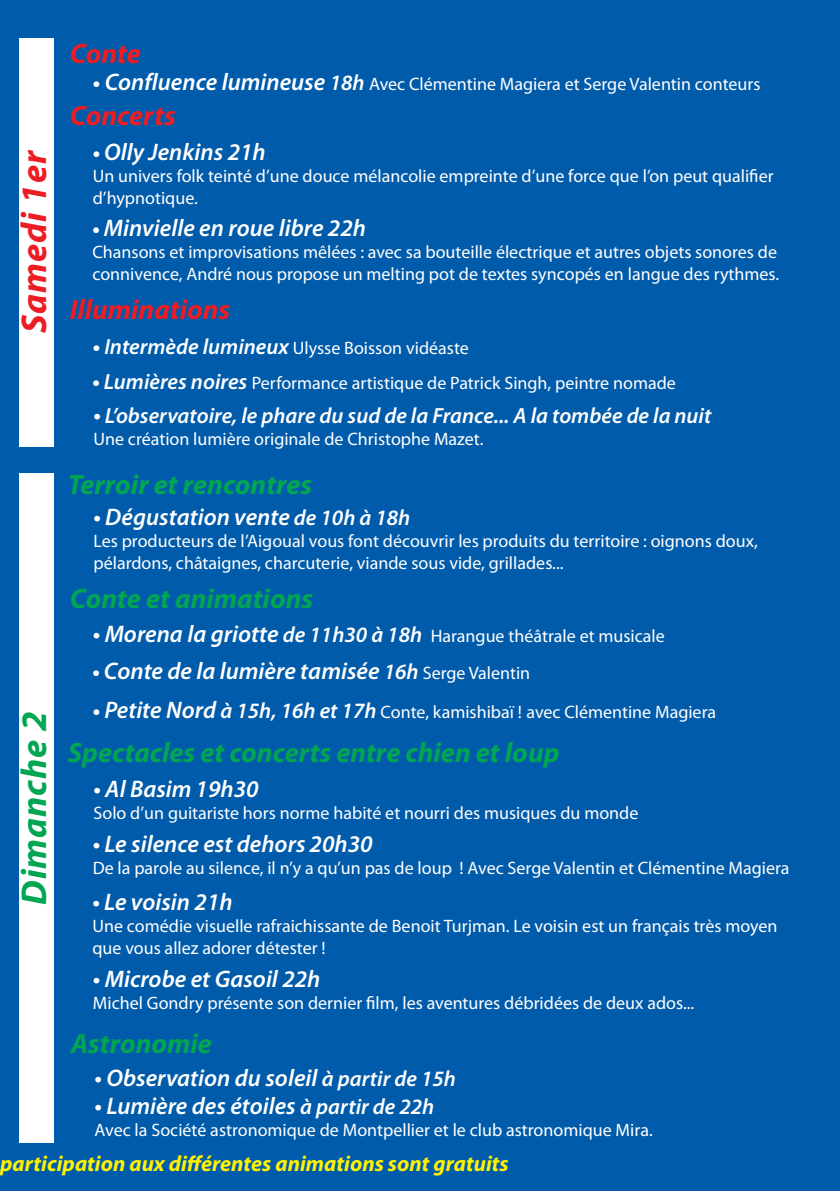
<style>
.page{position:relative;width:840px;height:1191px;background:#fff}
.page>*{position:absolute;margin:0;border:0;box-sizing:border-box;transform-origin:0 0}
.t1{font:italic 700 36px "Myriad Pro";letter-spacing:.025em;color:#ed1d24}
.t2{font:italic 700 36px "Myriad Pro";letter-spacing:.025em;color:#00a651}
.t3{font:italic 700 28px "Myriad Pro";color:#00a651}
.t4{font:italic 700 28px "Myriad Pro";color:#ed1d24}
.t5{font:italic 600 24px "Myriad Pro";color:#fff}
.t6{font:italic 600 22px "Myriad Pro";color:#fff}
.t7{font:italic 700 22px "Myriad Pro";color:#fff200}
.t8{font:18px/22px "Myriad Pro";color:#fff}
.s1{font-weight:700;font-style:italic;font-size:22px}
.s2{font-weight:600;font-style:italic;font-size:24px}
.s3{font-weight:600;font-style:italic;font-size:22px}
.s4{font-weight:700;font-size:22px}
.s5{font-size:24px}
.s6{font-size:22px}
.s7{font-weight:400;font-style:normal;font-size:18px}
</style>
<div class="page">
<div style="left:0;top:0;width:839px;height:1191px;background:#005baa"></div>
<div style="left:19px;top:38px;width:34px;height:408px;background:#fff"></div>
<div style="left:19px;top:473px;width:34px;height:669px;background:#fff"></div>
<h2 class="t4" style="left:70px;top:35px;width:73px">Conte</h2>
<p class="t8" style="left:93px;top:73px;width:668px"><span class="s1">•</span> <span class="s2">Confluence lumineuse</span> <span class="s3">18h</span> Avec Clémentine Magiera et Serge Valentin conteurs</p>
<h1 class="t1" style="left:11px;top:333px;width:185px;rotate:-90deg">Samedi 1er</h1>
<h1 class="t2" style="left:11px;top:904px;width:194px;rotate:-90deg">Dimanche 2</h1>
<h2 class="t4" style="left:70px;top:98px;width:107px">Concerts</h2>
<h3 class="t5" style="left:93px;top:136px;width:174px"><span class="s4">•</span> Olly Jenkins 21h</h3>
<p class="t8" style="left:93px;top:164px;width:682px">Un univers folk teinté d’une douce mélancolie empreinte d’une force que l’on peut qualifier d’hypnotique.</p>
<h3 class="t5" style="left:92px;top:213px;width:275px"><span class="s4">•</span> Minvielle en roue libre 22h</h3>
<p class="t8" style="left:92px;top:241px;width:687px">Chansons et improvisations mêlées : avec sa bouteille électrique et autres objets sonores de connivence, André nous propose un melting pot de textes syncopés en langue des rythmes.</p>
<h2 class="t4" style="left:70px;top:292px;width:162px">Illuminations</h2>
<p class="t8" style="left:93px;top:337px;width:377px"><span class="s1">•</span> <span class="s3">Intermède lumineux</span> Ulysse Boisson vidéaste</p>
<p class="t8" style="left:92px;top:372px;width:584px"><span class="s1">•</span> <span class="s3">Lumières noires</span> Performance artistique de Patrick Singh, peintre nomade</p>
<p class="t6" style="left:93px;top:401px;width:619px"><span class="s5">•</span> L’observatoire, le phare du sud de la France... A la tombée de la nuit</p>
<p class="t8" style="left:93px;top:428px;width:391px">Une création lumière originale de Christophe Mazet.</p>
<h2 class="t3" style="left:68px;top:467px;width:246px">Terroir et rencontres</h2>
<h3 class="t5" style="left:93px;top:502px;width:318px">• Dégustation vente <span class="s6">de 10h à 18h</span></h3>
<p class="t8" style="left:93px;top:530px;width:665px">Les producteurs de l’Aigoual vous font découvrir les produits du territoire : oignons doux, pélardons, châtaignes, charcuterie, viande sous vide, grillades...</p>
<h2 class="t3" style="left:70px;top:580px;width:245px">Conte et animations</h2>
<p class="t8" style="left:93px;top:625px;width:573px"><span class="s2">• Morena la griotte</span> <span class="s3">de 11h30 à 18h</span> Harangue théâtrale et musicale</p>
<h3 class="t5" style="left:92px;top:655px;width:439px"><span class="s4">•</span> Conte de la lumière tamisée <span class="s6">16h</span> <span class="s7">Serge Valentin</span></h3>
<p class="t8" style="left:93px;top:700px;width:624px"><span class="s1">•</span> <span class="s2">Petite Nord</span> <span class="s3">à 15h, 16h et 17h</span> Conte, kamishibaï ! avec Clémentine Magiera</p>
<h2 class="t3" style="left:68px;top:734px;width:493px">Spectacles et concerts entre chien et loup</h2>
<h3 class="t5" style="left:93px;top:773px;width:167px">• Al Basim 19h30</h3>
<p class="t8" style="left:93px;top:801px;width:546px">Solo d’un guitariste hors norme habité et nourri des musiques du monde</p>
<h3 class="t5" style="left:93px;top:828px;width:281px">• Le silence est dehors 20h30</h3>
<p class="t8" style="left:93px;top:856px;width:698px">De la parole au silence, il n’y a qu’un pas de loup ! Avec Serge Valentin et Clémentine Magiera</p>
<h3 class="t5" style="left:92px;top:886px;width:142px">• Le voisin 21h</h3>
<p class="t8" style="left:92px;top:914px;width:686px">Une comédie visuelle rafraichissante de Benoit Turjman. Le voisin est un français très moyen que vous allez adorer détester !</p>
<h3 class="t5" style="left:93px;top:963px;width:229px">• Microbe et Gasoil 22h</h3>
<p class="t8" style="left:93px;top:991px;width:602px">Michel Gondry présente son dernier film, les aventures débridées de deux ados...</p>
<h2 class="t3" style="left:71px;top:1025px;width:142px">Astronomie</h2>
<h3 class="t5" style="left:94px;top:1062px;width:363px">• Observation du soleil <span class="s6">à partir de 15h</span></h3>
<h3 class="t5" style="left:94px;top:1090px;width:341px">• Lumière des étoiles <span class="s6">à partir de 22h</span></h3>
<p class="t8" style="left:94px;top:1118px;width:559px">Avec la Société astronomique de Montpellier et le club astronomique Mira.</p>
<p class="t7" style="left:0;top:1148px;width:509px">participation aux différentes animations sont gratuits</p>
</div>
